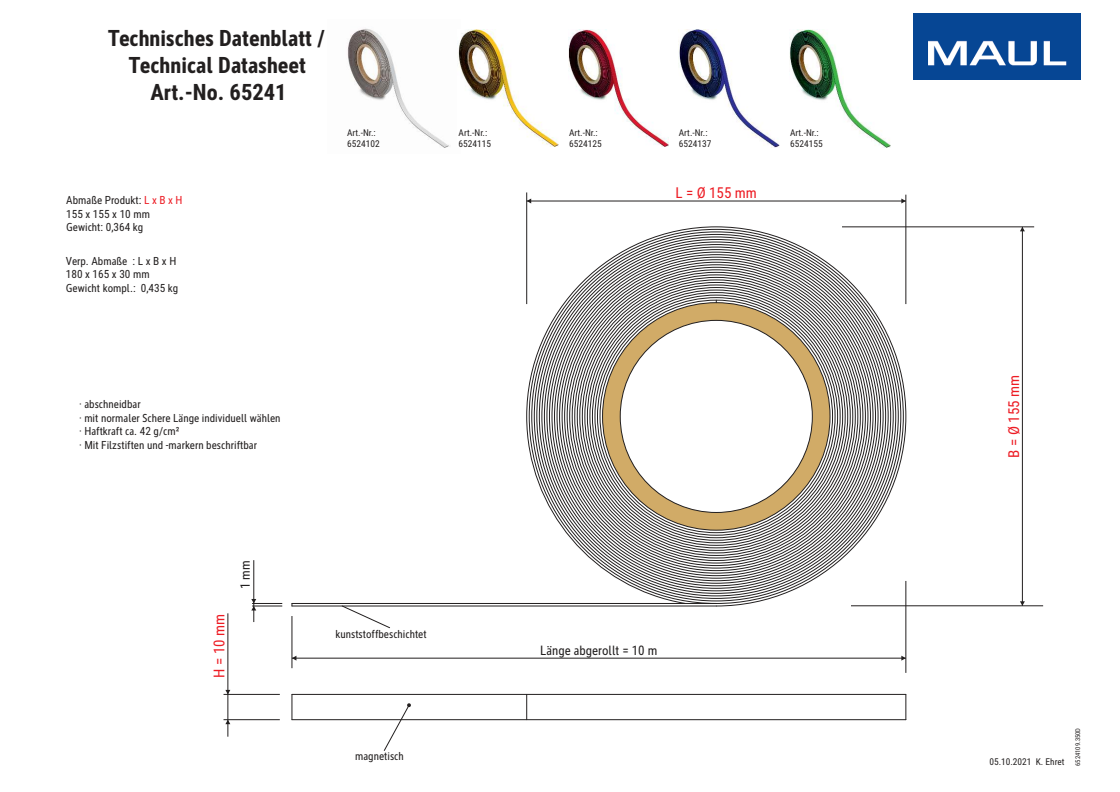
<style>
.page{position:relative;width:1120px;height:792px;background:#fff}
.page>*{position:absolute;margin:0;border:0;box-sizing:border-box;transform-origin:0 0}
.t1{font:700 condensed 22.6px/27.1px "MAUL";color:#221f1f;text-align:center}
.t2{font:condensed 15.1px "MAUL";color:#ed1c24}
.t3{font:condensed 13.2px "MAUL";color:#221f1f}
.t4{font:condensed 11.3px/13.5px "MAUL";color:#221f1f}
.t5{font:condensed 9.4px/11.3px "MAUL";color:#221f1f}
.t6{font:condensed 6.6px "MAUL";color:#221f1f}
.s1{color:#ed1c24}
</style>
<div class="page">
<img style="left:347px;top:28px;width:103px;height:120px">
<img style="left:914px;top:13px;width:166px;height:66px">
<hr style="left:252px;top:603px;width:30px;height:1px;background:#221f1f">
<hr style="left:252px;top:606px;width:30px;height:1px;background:#221f1f">
<hr style="left:254px;top:560px;width:1px;height:43px;background:#221f1f">
<svg style="left:251px;top:599px;width:5px;height:23px"></svg>
<hr style="left:224px;top:694px;width:56px;height:1px;background:#221f1f">
<hr style="left:224px;top:720px;width:56px;height:1px;background:#221f1f">
<hr style="left:228px;top:613px;width:1px;height:81px;background:#221f1f">
<svg style="left:225px;top:690px;width:5px;height:47px"></svg>
<svg style="left:384px;top:703px;width:27px;height:48px"></svg>
<svg style="left:343px;top:607px;width:47px;height:21px"></svg>
<svg style="left:292px;top:695px;width:1px;height:24px"></svg>
<hr style="left:906px;top:195px;width:1px;height:109px;background:#221f1f">
<hr style="left:526px;top:192px;width:1px;height:112px;background:#221f1f">
<hr style="left:292px;top:694px;width:614px;height:1px;background:#221f1f">
<hr style="left:292px;top:719px;width:614px;height:1px;background:#221f1f">
<svg style="left:526px;top:695px;width:1px;height:24px"></svg>
<svg style="left:906px;top:694px;width:1px;height:26px"></svg>
<hr style="left:527px;top:201px;width:379px;height:1px;background:#221f1f">
<svg style="left:527px;top:199px;width:4px;height:4px"></svg>
<svg style="left:901px;top:199px;width:5px;height:4px"></svg>
<hr style="left:292px;top:616px;width:1px;height:52px;background:#221f1f">
<hr style="left:906px;top:581px;width:1px;height:92px;background:#221f1f">
<hr style="left:292px;top:658px;width:614px;height:1px;background:#221f1f">
<svg style="left:292px;top:656px;width:4px;height:5px"></svg>
<svg style="left:901px;top:656px;width:5px;height:5px"></svg>
<hr style="left:842px;top:227px;width:192px;height:1px;background:#221f1f">
<hr style="left:851px;top:606px;width:192px;height:1px;background:#221f1f">
<hr style="left:1022px;top:227px;width:1px;height:379px;background:#221f1f">
<svg style="left:1020px;top:227px;width:5px;height:4px"></svg>
<svg style="left:1020px;top:601px;width:5px;height:5px"></svg>
<hr style="left:292px;top:606px;width:424px;height:1px;background:#221f1f">
<hr style="left:292px;top:603px;width:424px;height:1px;background:#221f1f">
<svg style="left:526px;top:226px;width:380px;height:380px"></svg>
<img style="left:457px;top:29px;width:102px;height:118px">
<img style="left:568px;top:29px;width:100px;height:118px">
<img style="left:678px;top:30px;width:102px;height:118px">
<img style="left:790px;top:29px;width:101px;height:118px">
<h1 class="t1" style="left:108px;top:24px;width:219px">Technisches Datenblatt /<br>Technical Datasheet<br>Art.-No. 65241</h1>
<p class="t4" style="left:66px;top:193px;width:118px">Abmaße Produkt: <span class="s1">L x B x H<br></span>155 x 155 x 10 mm<br>Gewicht: 0,364 kg</p>
<p class="t4" style="left:66px;top:253px;width:114px">Verp. Abmaße : L x B x H<br>180 x 165 x 30 mm<br>Gewicht kompl.: 0,435 kg</p>
<p class="t5" style="left:347px;top:127px;width:34px">Art.-Nr.:<br>6524102</p>
<p class="t5" style="left:459px;top:127px;width:34px">Art.-Nr.:<br>6524115</p>
<p class="t5" style="left:569px;top:127px;width:34px">Art.-Nr.:<br>6524125</p>
<p class="t5" style="left:679px;top:127px;width:34px">Art.-Nr.:<br>6524137</p>
<p class="t5" style="left:790px;top:127px;width:34px">Art.-Nr.:<br>6524155</p>
<h2 class="t2" style="left:675px;top:182px;width:83px">L = Ø 155 mm</h2>
<p class="t4" style="left:79px;top:397px;width:203px">· abschneidbar<br>· mit normaler Schere Länge individuell wählen · Haftkraft ca. 42 g/cm²<br>· Mit Filzstiften und -markern beschriftbar</p>
<h2 class="t2" style="left:209px;top:678px;width:65px;rotate:-90deg">H = 10 mm</h2>
<p class="t3" style="left:236px;top:589px;width:30px;rotate:-90deg">1 mm</p>
<p class="t4" style="left:335px;top:627px;width:93px">kunststoffbeschichtet</p>
<p class="t4" style="left:355px;top:749px;width:50px">magnetisch</p>
<p class="t3" style="left:540px;top:641px;width:119px">Länge abgerollt = 10 m</p>
<h2 class="t2" style="left:1003px;top:458px;width:84px;rotate:-90deg">B = Ø 155 mm</h2>
<p class="t5" style="left:989px;top:756px;width:76px">05.10.2021 K. Ehret</p>
<p class="t6" style="left:1073px;top:766px;width:40px;rotate:-90deg">6524109.350D</p>
</div>
